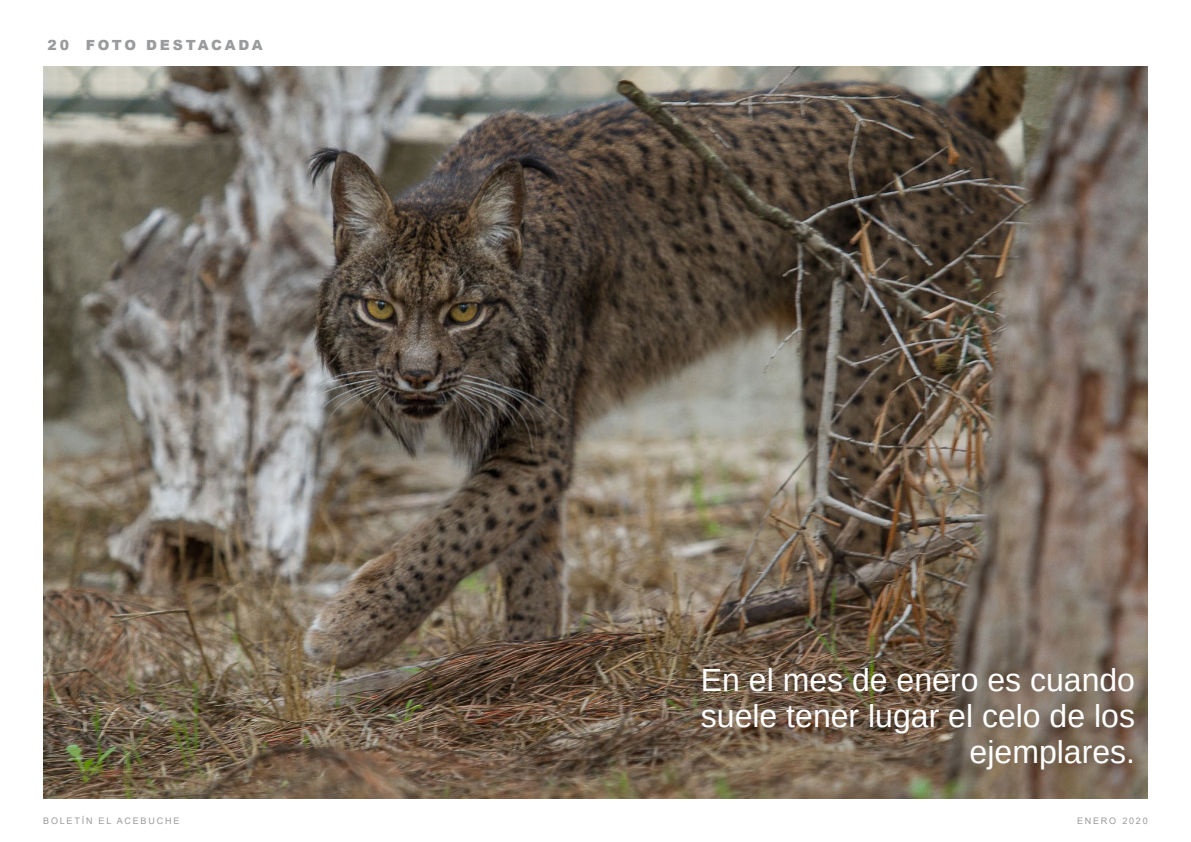
<style>
.page{position:relative;width:1191px;height:842px;background:#fff}
.page>*{position:absolute;margin:0;border:0;box-sizing:border-box;transform-origin:0 0}
.t1{font:32px/36px "Arimo";color:#fff;text-align:right}
.t2{font:900 14px "Arial";letter-spacing:.2em;color:#999b9c}
.t3{font:9px "Arial";letter-spacing:.2em;color:#999b9c}
</style>
<div class="page">
<img style="left:43px;top:67px;width:1104px;height:732px">
<p class="t2" style="left:48px;top:34px;width:216px">20 FOTO DESTACADA</p>
<p class="t1" style="left:701px;top:662px;width:436px">En el mes de enero es cuando suele tener lugar el celo de los ejemplares.</p>
<p class="t3" style="left:43px;top:814px;width:138px">BOLETÍN EL ACEBUCHE</p>
<p class="t3" style="left:1077px;top:814px;width:72px">ENERO 2020</p>
</div>
